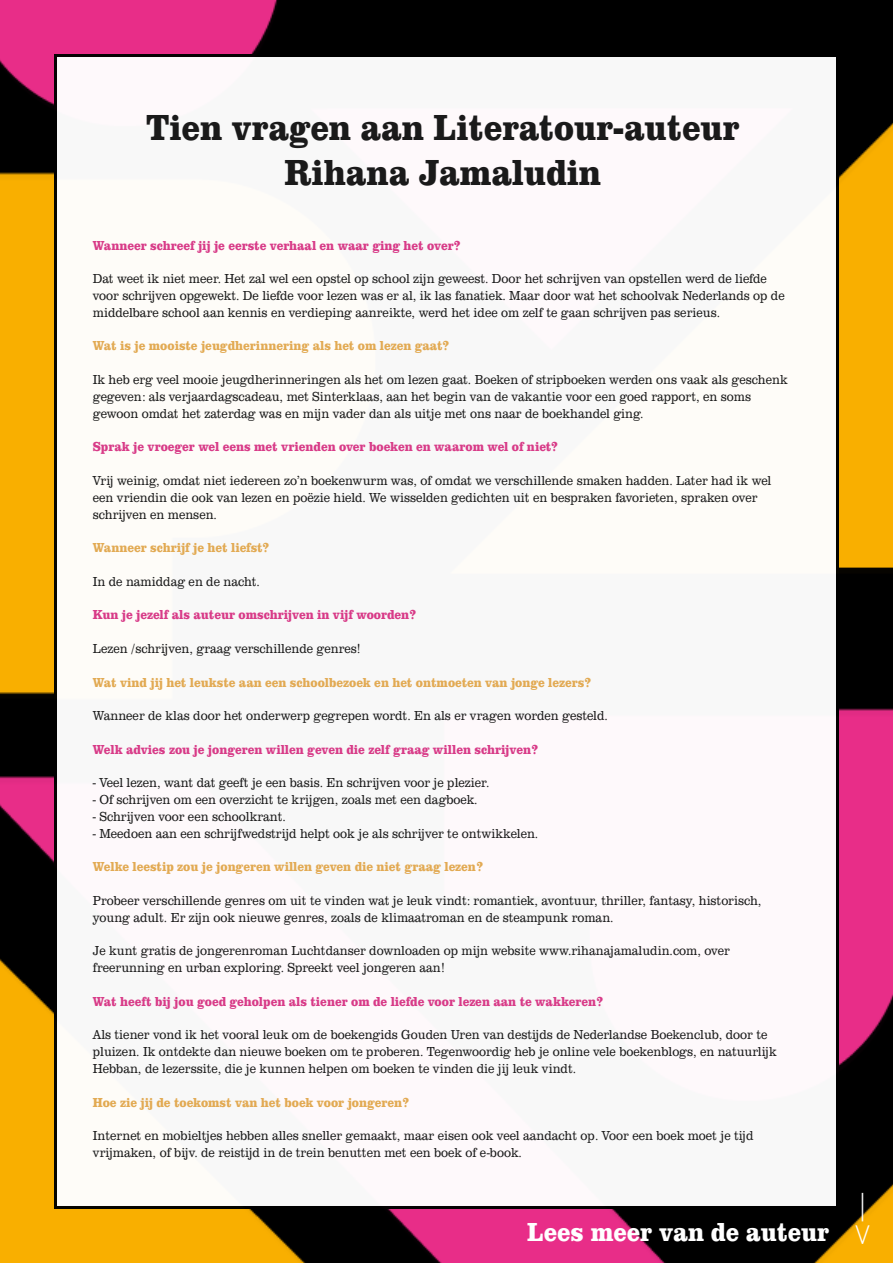
<style>
.page{position:relative;width:893px;height:1263px;background:#fff}
.page>*{position:absolute;margin:0;border:0;box-sizing:border-box;transform-origin:0 0}
.t1{font:700 37.5px "Clarendon URW Ext Nar";color:#1a1a1a}
.t2{font:200 37.5px "Altivo";color:#fff}
.t3{font:700 27px "Clarendon URW Ext Nar";color:#fff}
.t4{font:300 13.5px/16.8px "Clarendon URW Ext Nar";color:#1a1a1a}
.t5{font:700 13.5px "Clarendon URW Ext Nar";color:#d83b88}
.t6{font:700 13.5px "Clarendon URW Ext Nar";color:#e2aa53}
</style>
<div class="page">
<img style="left:0;top:0;width:893px;height:1263px">
<div style="left:54px;top:54px;width:785px;height:1155px;background:#fef9f8;border:3px solid #000100"></div>
<p class="t1" style="left:146px;top:105px;width:595px">Tien vragen aan Literatour-auteur</p>
<p class="t1" style="left:285px;top:150px;width:318px">Rihana Jamaludin</p>
<p class="t5" style="left:93px;top:237px;width:369px">Wanneer schreef jij je eerste verhaal en waar ging het over?</p>
<p class="t4" style="left:93px;top:270px;width:676px">Dat weet ik niet meer. Het zal wel een opstel op school zijn geweest. Door het schrijven van opstellen werd de liefde</p>
<p class="t4" style="left:93px;top:287px;width:693px">voor schrijven opgewekt. De liefde voor lezen was er al, ik las fanatiek. Maar door wat het schoolvak Nederlands op de</p>
<p class="t4" style="left:93px;top:304px;width:629px">middelbare school aan kennis en verdieping aanreikte, werd het idee om zelf te gaan schrijven pas serieus.</p>
<p class="t6" style="left:93px;top:338px;width:358px">Wat is je mooiste jeugdherinnering als het om lezen gaat?</p>
<p class="t4" style="left:93px;top:371px;width:696px">Ik heb erg veel mooie jeugdherinneringen als het om lezen gaat. Boeken of stripboeken werden ons vaak als geschenk</p>
<p class="t4" style="left:93px;top:388px;width:660px">gegeven: als verjaardagscadeau, met Sinterklaas, aan het begin van de vakantie voor een goed rapport, en soms gewoon omdat het zaterdag was en mijn vader dan als uitje met ons naar de boekhandel ging.</p>
<p class="t5" style="left:93px;top:439px;width:466px">Sprak je vroeger wel eens met vrienden over boeken en waarom wel of niet?</p>
<p class="t4" style="left:93px;top:472px;width:680px">Vrij weinig, omdat niet iedereen zo’n boekenwurm was, of omdat we verschillende smaken hadden. Later had ik wel</p>
<p class="t4" style="left:93px;top:489px;width:666px">een vriendin die ook van lezen en poëzie hield. We wisselden gedichten uit en bespraken favorieten, spraken over</p>
<p class="t4" style="left:93px;top:506px;width:126px">schrijven en mensen.</p>
<p class="t6" style="left:93px;top:539px;width:178px">Wanneer schrijf je het liefst?</p>
<p class="t4" style="left:93px;top:573px;width:169px">In de namiddag en de nacht.</p>
<p class="t5" style="left:93px;top:607px;width:325px">Kun je jezelf als auteur omschrijven in vijf woorden?</p>
<p class="t4" style="left:93px;top:640px;width:269px">Lezen /schrijven, graag verschillende genres!</p>
<p class="t6" style="left:93px;top:674px;width:500px">Wat vind jij het leukste aan een schoolbezoek en het ontmoeten van jonge lezers?</p>
<p class="t4" style="left:93px;top:707px;width:516px">Wanneer de klas door het onderwerp gegrepen wordt. En als er vragen worden gesteld.</p>
<p class="t5" style="left:93px;top:741px;width:447px">Welk advies zou je jongeren willen geven die zelf graag willen schrijven?</p>
<p class="t4" style="left:93px;top:774px;width:398px">- Veel lezen, want dat geeft je een basis. En schrijven voor je plezier.</p>
<p class="t4" style="left:93px;top:791px;width:386px">- Of schrijven om een overzicht te krijgen, zoals met een dagboek.</p>
<p class="t4" style="left:93px;top:808px;width:195px">- Schrijven voor een schoolkrant.</p>
<p class="t4" style="left:93px;top:825px;width:447px">- Meedoen aan een schrijfwedstrijd helpt ook je als schrijver te ontwikkelen.</p>
<p class="t6" style="left:93px;top:859px;width:392px">Welke leestip zou je jongeren willen geven die niet graag lezen?</p>
<p class="t4" style="left:93px;top:892px;width:670px">Probeer verschillende genres om uit te vinden wat je leuk vindt: romantiek, avontuur, thriller, fantasy, historisch, young adult. Er zijn ook nieuwe genres, zoals de klimaatroman en de steampunk roman.</p>
<p class="t4" style="left:93px;top:942px;width:639px">Je kunt gratis de jongerenroman Luchtdanser downloaden op mijn website www.rihanajamaludin.com, over freerunning en urban exploring. Spreekt veel jongeren aan!</p>
<p class="t5" style="left:93px;top:993px;width:512px">Wat heeft bij jou goed geholpen als tiener om de liefde voor lezen aan te wakkeren?</p>
<p class="t4" style="left:93px;top:1026px;width:685px">Als tiener vond ik het vooral leuk om de boekengids Gouden Uren van destijds de Nederlandse Boekenclub, door te pluizen. Ik ontdekte dan nieuwe boeken om te proberen. Tegenwoordig heb je online vele boekenblogs, en natuurlijk<br>Hebban, de lezerssite, die je kunnen helpen om boeken te vinden die jij leuk vindt.</p>
<p class="t6" style="left:93px;top:1094px;width:318px">Hoe zie jij de toekomst van het boek voor jongeren?</p>
<p class="t4" style="left:93px;top:1127px;width:662px">Internet en mobieltjes hebben alles sneller gemaakt, maar eisen ook veel aandacht op. Voor een boek moet je tijd vrijmaken, of bijv. de reistijd in de trein benutten met een boek of e-book.</p>
<h2 class="t3" style="left:527px;top:1216px;width:304px">Lees meer van de auteur</h2>
<h1 class="t2" style="left:888px;top:1191px;width:57px;rotate:90deg">—&gt;</h1>
</div>
